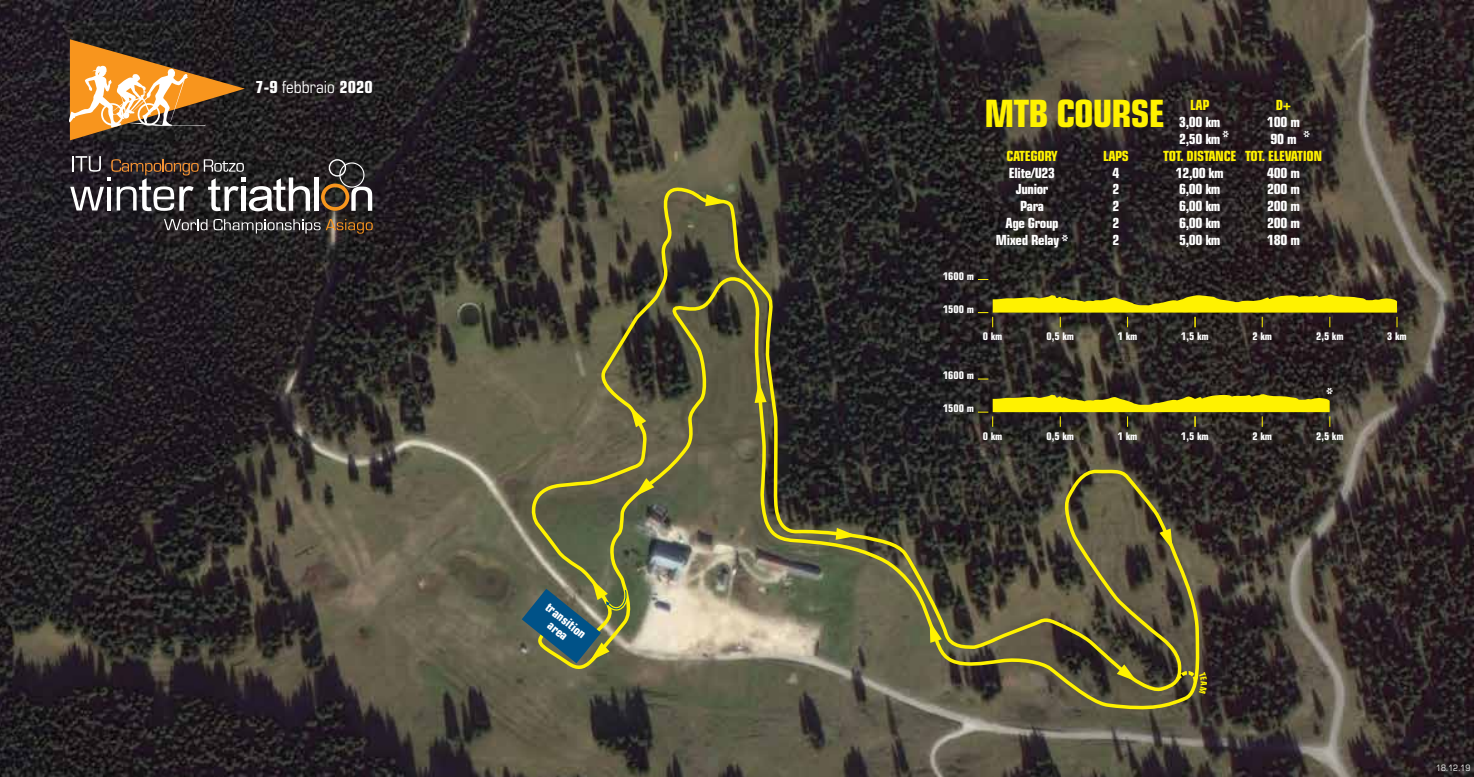
<style>
.page{position:relative;width:1474px;height:777px;background:#fff}
.page>*{position:absolute;margin:0;border:0;box-sizing:border-box;transform-origin:0 0}
.t1{font:700 condensed 37.62px "Eurostile LT Std";letter-spacing:-.025em;color:#fff200}
.t2{font:condensed 16.62px "Eurostile LT Std";color:#fff}
.t3{font:700 condensed 14px/16.8px "Eurostile LT Std";letter-spacing:-.025em;color:#fff}
.t4{font:700 condensed 14px "Eurostile LT Std";letter-spacing:-.025em;color:#fff200}
.t5{font:700 condensed 12.78px/12.8px "Eurostile LT Std";color:#fff;text-align:center}
.t6{font:700 condensed 10.5px "Eurostile LT Std";color:#fff}
.t7{font:condensed 8.75px "Eurostile LT Std";color:#fff}
.s1{font-weight:700}
</style>
<div class="page">
<img style="left:0;top:0;width:1473px;height:777px">
<svg style="left:526px;top:181px;width:674px;height:530px;background:#4e4b3a"></svg>
<svg style="left:630px;top:406px;width:16px;height:21px"></svg>
<svg style="left:705px;top:194px;width:21px;height:12px"></svg>
<svg style="left:835px;top:528px;width:22px;height:12px"></svg>
<svg style="left:1116px;top:664px;width:21px;height:17px"></svg>
<svg style="left:1159px;top:528px;width:13px;height:22px"></svg>
<svg style="left:929px;top:621px;width:12px;height:21px"></svg>
<svg style="left:754px;top:381px;width:12px;height:22px"></svg>
<svg style="left:634px;top:478px;width:20px;height:18px"></svg>
<svg style="left:977px;top:294px;width:420px;height:33px;background:#817815"></svg>
<svg style="left:977px;top:394px;width:353px;height:33px;background:#827a17"></svg>
<svg style="left:521px;top:579px;width:108px;height:84px;background:#59705e"></svg>
<div style="left:314px;top:177px;width:5px;height:34px;background:#fff"></div>
<svg style="left:321px;top:159px;width:51px;height:52px;background:#584c41"></svg>
<svg style="left:164px;top:219px;width:43px;height:11px"></svg>
<svg style="left:213px;top:219px;width:107px;height:14px"></svg>
<svg style="left:326px;top:219px;width:47px;height:15px"></svg>
<svg style="left:70px;top:156px;width:240px;height:55px;background:#555050"></svg>
<svg style="left:69px;top:39px;width:176px;height:101px;background:#8d673c"></svg>
<svg style="left:1172px;top:667px;width:35px;height:27px"></svg>
<p class="t2" style="left:255px;top:78px;width:119px"><span class="s1">7-9</span> febbraio <span class="s1">2020</span></p>
<p class="t5" style="left:551px;top:600px;width:50px;rotate:39deg">transition area</p>
<p class="t6" style="left:943px;top:269px;width:32px">1600 m</p>
<h1 class="t1" style="left:984px;top:91px;width:182px">MTB COURSE</h1>
<p class="t4" style="left:1190px;top:97px;width:21px">LAP</p>
<p class="t3" style="left:1179px;top:114px;width:43px">3,00 km<br>2,50 km</p>
<p class="t4" style="left:1163px;top:147px;width:75px">TOT. DISTANCE</p>
<p class="t3" style="left:1175px;top:164px;width:50px">12,00 km<br>6,00 km<br>6,00 km<br>6,00 km<br>5,00 km</p>
<p class="t4" style="left:1275px;top:97px;width:17px">D+</p>
<p class="t3" style="left:1267px;top:114px;width:34px">100 m<br>90 m</p>
<p class="t4" style="left:1244px;top:147px;width:79px">TOT. ELEVATION</p>
<p class="t3" style="left:1267px;top:164px;width:34px;text-align:justify">400 m 200 m 200 m 200 m 180 m</p>
<p class="t3" style="left:1222px;top:127px;width:8px">*</p>
<p class="t3" style="left:1303px;top:127px;width:8px">*</p>
<p class="t4" style="left:1006px;top:147px;width:53px">CATEGORY</p>
<p class="t3" style="left:995px;top:164px;width:74px;text-align:center">Elite/U23<br>Junior<br>Para<br>Age Group<br>Mixed Relay *</p>
<p class="t4" style="left:1102px;top:147px;width:27px">LAPS</p>
<p class="t3" style="left:1112px;top:164px;width:8px;text-align:justify">4<br>2<br>2<br>2<br>2</p>
<p class="t6" style="left:943px;top:302px;width:32px">1500 m</p>
<p class="t6" style="left:982px;top:330px;width:21px">0 km</p>
<p class="t6" style="left:1046px;top:330px;width:29px">0,5 km</p>
<p class="t6" style="left:1117px;top:330px;width:21px">1 km</p>
<p class="t6" style="left:1181px;top:330px;width:29px">1,5 km</p>
<p class="t6" style="left:1252px;top:330px;width:21px">2 km</p>
<p class="t6" style="left:1315px;top:330px;width:29px">2,5 km</p>
<p class="t6" style="left:1387px;top:330px;width:21px">3 km</p>
<p class="t6" style="left:943px;top:369px;width:32px">1600 m</p>
<p class="t6" style="left:943px;top:402px;width:32px">1500 m</p>
<p class="t6" style="left:982px;top:430px;width:21px">0 km</p>
<p class="t6" style="left:1046px;top:430px;width:29px">0,5 km</p>
<p class="t6" style="left:1117px;top:430px;width:21px">1 km</p>
<p class="t6" style="left:1181px;top:430px;width:29px">1,5 km</p>
<p class="t3" style="left:1326px;top:384px;width:8px">*</p>
<p class="t6" style="left:1252px;top:430px;width:21px">2 km</p>
<p class="t6" style="left:1315px;top:430px;width:29px">2,5 km</p>
<p class="t7" style="left:1436px;top:762px;width:36px">18.12.19</p>
</div>
